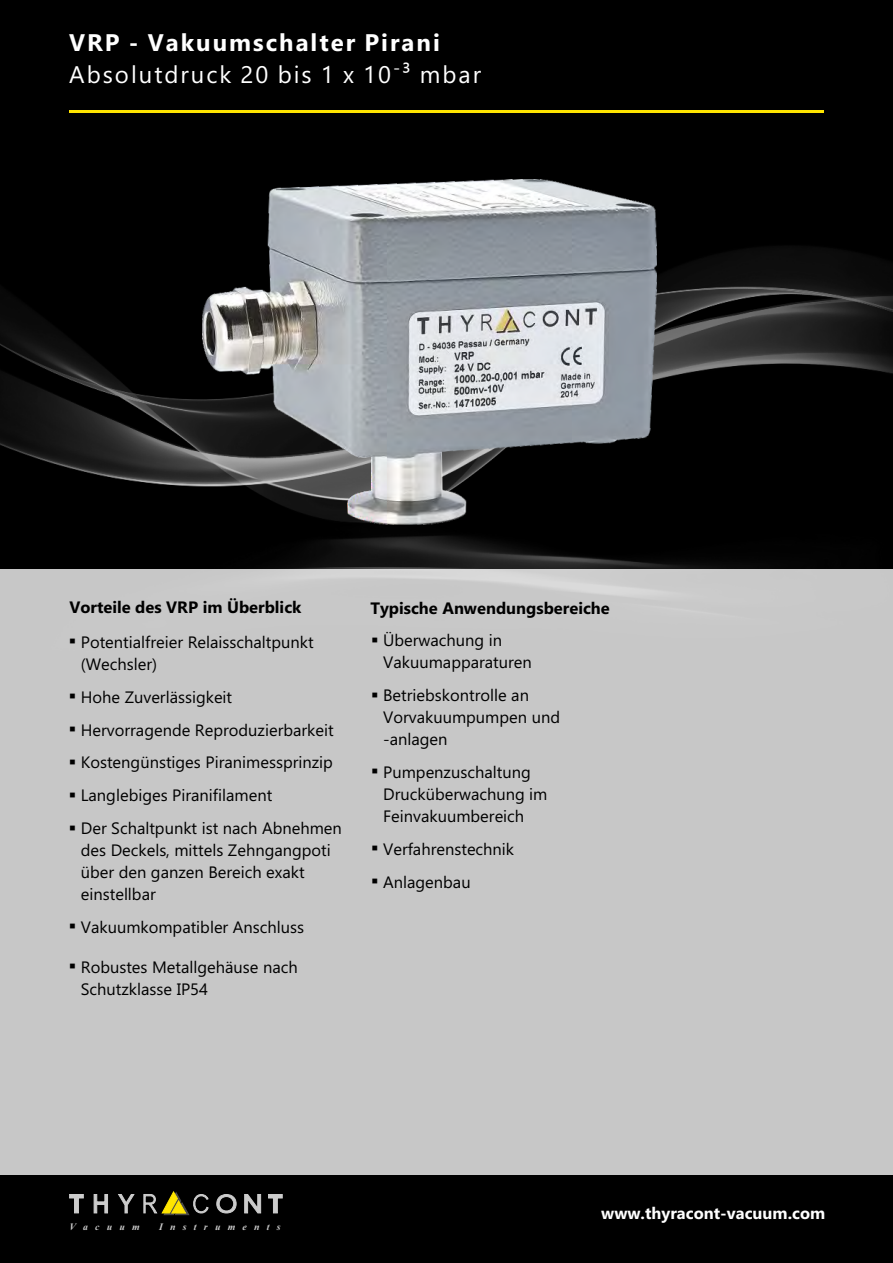
<style>
.page{position:relative;width:893px;height:1263px;background:#fff}
.page>*{position:absolute;margin:0;border:0;box-sizing:border-box;transform-origin:0 0}
.t1{font:24px "Ebrima";letter-spacing:.08em;color:#fff}
.t2{font:700 24px "Ebrima";letter-spacing:.085em;color:#fff}
.t3{font:18px "Ebrima";color:#fff}
.t4{font:16.5px/21.9px "Ebrima";color:#000}
.t5{font:700 16.5px "Ebrima";color:#000}
.t6{font:700 16.5px "Ebrima";color:#fff}
.t7{font:italic 700 9.9px "Times New Roman";color:#ccc}
.s1{font-size:24px}
</style>
<div class="page">
<img style="left:0;top:0;width:893px;height:1263px">
<div style="left:0;top:570px;width:893px;height:604px;background:#c7c7c7"></div>
<svg style="left:217px;top:1194px;width:19px;height:19px"></svg>
<svg style="left:119px;top:1194px;width:15px;height:19px"></svg>
<svg style="left:70px;top:1194px;width:13px;height:19px"></svg>
<svg style="left:94px;top:1194px;width:14px;height:19px"></svg>
<svg style="left:144px;top:1191px;width:64px;height:24px;background:#4c4820"></svg>
<svg style="left:268px;top:1194px;width:14px;height:19px"></svg>
<svg style="left:245px;top:1194px;width:16px;height:19px"></svg>
<hr style="left:70px;top:110px;width:754px;height:3px;background:#ffe500">
<img style="left:202px;top:180px;width:454px;height:344px">
<h1 class="t2" style="left:69px;top:33px;width:372px">VRP - Vakuumschalter Pirani</h1>
<h1 class="t1" style="left:69px;top:65px;width:413px">Absolutdruck 20 bis 1 x 10 mbar</h1>
<p class="t3" style="left:393px;top:61px;width:19px">-<span class="s1">³</span></p>
<p class="t5" style="left:69px;top:601px;width:234px">Vorteile des VRP im Überblick</p>
<p class="t4" style="left:81px;top:632px;width:234px;text-indent:-11px">■ Potentialfreier Relaisschaltpunkt (Wechsler)</p>
<p class="t4" style="left:70px;top:687px;width:164px">■ Hohe Zuverlässigkeit</p>
<p class="t4" style="left:70px;top:720px;width:266px">■ Hervorragende Reproduzierbarkeit</p>
<p class="t4" style="left:70px;top:753px;width:265px">■ Kostengünstiges Piranimessprinzip</p>
<p class="t4" style="left:70px;top:786px;width:204px">■ Langlebiges Piranifilament</p>
<p class="t4" style="left:81px;top:819px;width:263px;text-indent:-11px">■ Der Schaltpunkt ist nach Abnehmen des Deckels, mittels Zehngangpoti über den ganzen Bereich exakt einstellbar</p>
<p class="t4" style="left:70px;top:918px;width:236px">■ Vakuumkompatibler Anschluss</p>
<p class="t4" style="left:81px;top:957px;width:219px;text-indent:-11px">■ Robustes Metallgehäuse nach<br>Schutzklasse IP54</p>
<p class="t5" style="left:370px;top:602px;width:241px">Typische Anwendungsbereiche</p>
<p class="t4" style="left:383px;top:631px;width:150px;text-indent:-11px">■ Überwachung in<br>Vakuumapparaturen</p>
<p class="t4" style="left:383px;top:686px;width:178px;text-indent:-11px">■ Betriebskontrolle an<br>Vorvakuumpumpen und -anlagen</p>
<p class="t4" style="left:383px;top:763px;width:166px;text-indent:-11px">■ Pumpenzuschaltung<br>Drucküberwachung im<br>Feinvakuumbereich</p>
<p class="t4" style="left:372px;top:840px;width:144px">■ Verfahrenstechnik</p>
<p class="t4" style="left:372px;top:873px;width:100px">■ Anlagenbau</p>
<p class="t7" style="left:69px;top:1223px;width:72px">V a c u u m</p>
<p class="t7" style="left:159px;top:1223px;width:123px">I n s t r u m e n t s</p>
<p class="t6" style="left:601px;top:1207px;width:226px">www.thyracont-vacuum.com</p>
</div>
